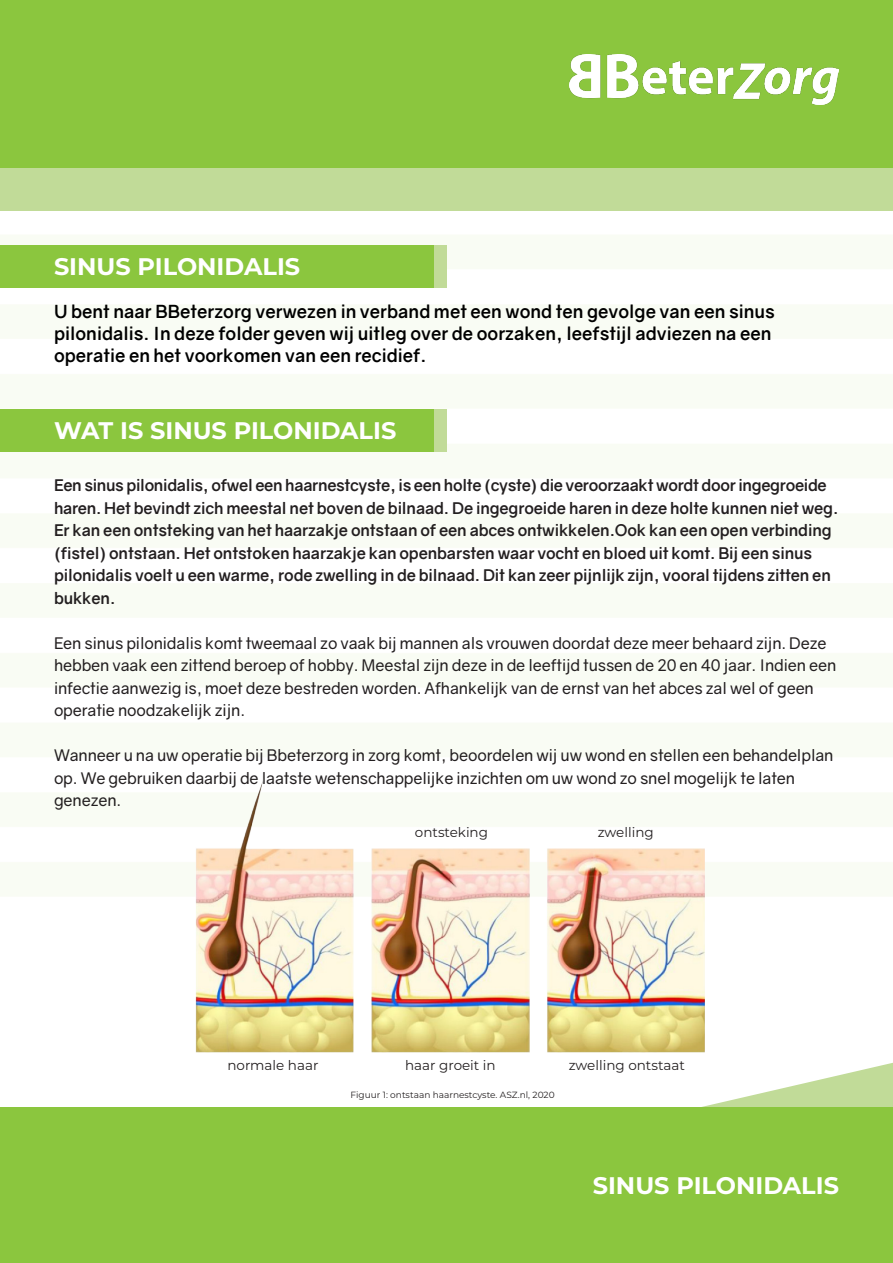
<style>
.page{position:relative;width:893px;height:1263px;background:#fff}
.page>*{position:absolute;margin:0;border:0;box-sizing:border-box;transform-origin:0 0}
.t1{font:700 24px "Montserrat";color:#fff}
.t2{font:700 18px "Gravity";color:#000}
.t3{font:16.05px/22.5px "Gravity";letter-spacing:-.01em;color:#231f20}
.t4{font:700 16.05px/22.5px "Gravity";letter-spacing:-.01em;color:#231f20}
.t5{font:13.5px "Montserrat";color:#231f20}
.t6{font:9px "Montserrat";color:#231f20}
</style>
<div class="page">
<svg style="left:642px;top:1063px;width:251px;height:45px"></svg>
<img style="left:0;top:95px;width:893px;height:801px">
<div style="left:1px;top:4px;width:892px;height:206px;background:#c1db98"></div>
<div style="left:1px;top:245px;width:445px;height:43px;background:#c1db98"></div>
<div style="left:1px;top:0;width:892px;height:168px;background:#8bc63e"></div>
<div style="left:1px;top:1108px;width:892px;height:155px;background:#8bc63e"></div>
<div style="left:0;top:245px;width:434px;height:43px;background:#8bc63e"></div>
<div style="left:1px;top:409px;width:445px;height:43px;background:#c1db98"></div>
<img style="left:569px;top:55px;width:270px;height:49px">
<div style="left:0;top:409px;width:434px;height:43px;background:#8bc63e"></div>
<hr style="left:892px;top:245px;width:1px;height:43px;background:#8bc63e">
<img style="left:182px;top:766px;width:529px;height:323px">
<p class="t1" style="left:54px;top:249px;width:248px">SINUS PILONIDALIS</p>
<p class="t2" style="left:54px;top:301px;width:722px">U bent naar BBeterzorg verwezen in verband met een wond ten gevolge van een sinus</p>
<p class="t2" style="left:54px;top:322px;width:719px">pilonidalis. In deze folder geven wij uitleg over de oorzaken, leefstijl adviezen na een</p>
<p class="t2" style="left:54px;top:344px;width:374px">operatie en het voorkomen van een recidief.</p>
<p class="t1" style="left:54px;top:413px;width:344px">WAT IS SINUS PILONIDALIS</p>
<p class="t4" style="left:54px;top:474px;width:786px">Een sinus pilonidalis, ofwel een haarnestcyste, is een holte (cyste) die veroorzaakt wordt door ingegroeide haren. Het bevindt zich meestal net boven de bilnaad. De ingegroeide haren in deze holte kunnen niet weg.<br>Er kan een ontsteking van het haarzakje ontstaan of een abces ontwikkelen.Ook kan een open verbinding (fistel) ontstaan. Het ontstoken haarzakje kan openbarsten waar vocht en bloed uit komt. Bij een sinus</p>
<p class="t4" style="left:54px;top:564px;width:778px">pilonidalis voelt u een warme, rode zwelling in de bilnaad. Dit kan zeer pijnlijk zijn, vooral tijdens zitten en bukken.</p>
<p class="t3" style="left:54px;top:632px;width:784px">Een sinus pilonidalis komt tweemaal zo vaak bij mannen als vrouwen doordat deze meer behaard zijn. Deze hebben vaak een zittend beroep of hobby. Meestal zijn deze in de leeftijd tussen de 20 en 40 jaar. Indien een infectie aanwezig is, moet deze bestreden worden. Afhankelijk van de ernst van het abces zal wel of geen operatie noodzakelijk zijn.</p>
<p class="t3" style="left:54px;top:744px;width:781px">Wanneer u na uw operatie bij Bbeterzorg in zorg komt, beoordelen wij uw wond en stellen een behandelplan op. We gebruiken daarbij de laatste wetenschappelijke inzichten om uw wond zo snel mogelijk te laten</p>
<p class="t3" style="left:54px;top:789px;width:69px">genezen.</p>
<p class="t5" style="left:415px;top:823px;width:75px">ontsteking</p>
<p class="t5" style="left:598px;top:823px;width:57px">zwelling</p>
<p class="t5" style="left:227px;top:1056px;width:93px">normale haar</p>
<p class="t5" style="left:405px;top:1056px;width:92px">haar groeit in</p>
<p class="t5" style="left:569px;top:1056px;width:118px">zwelling ontstaat</p>
<p class="t6" style="left:350px;top:1089px;width:206px">Figuur 1: ontstaan haarnestcyste. ASZ.nl, 2020</p>
<p class="t1" style="left:593px;top:1168px;width:248px">SINUS PILONIDALIS</p>
</div>
